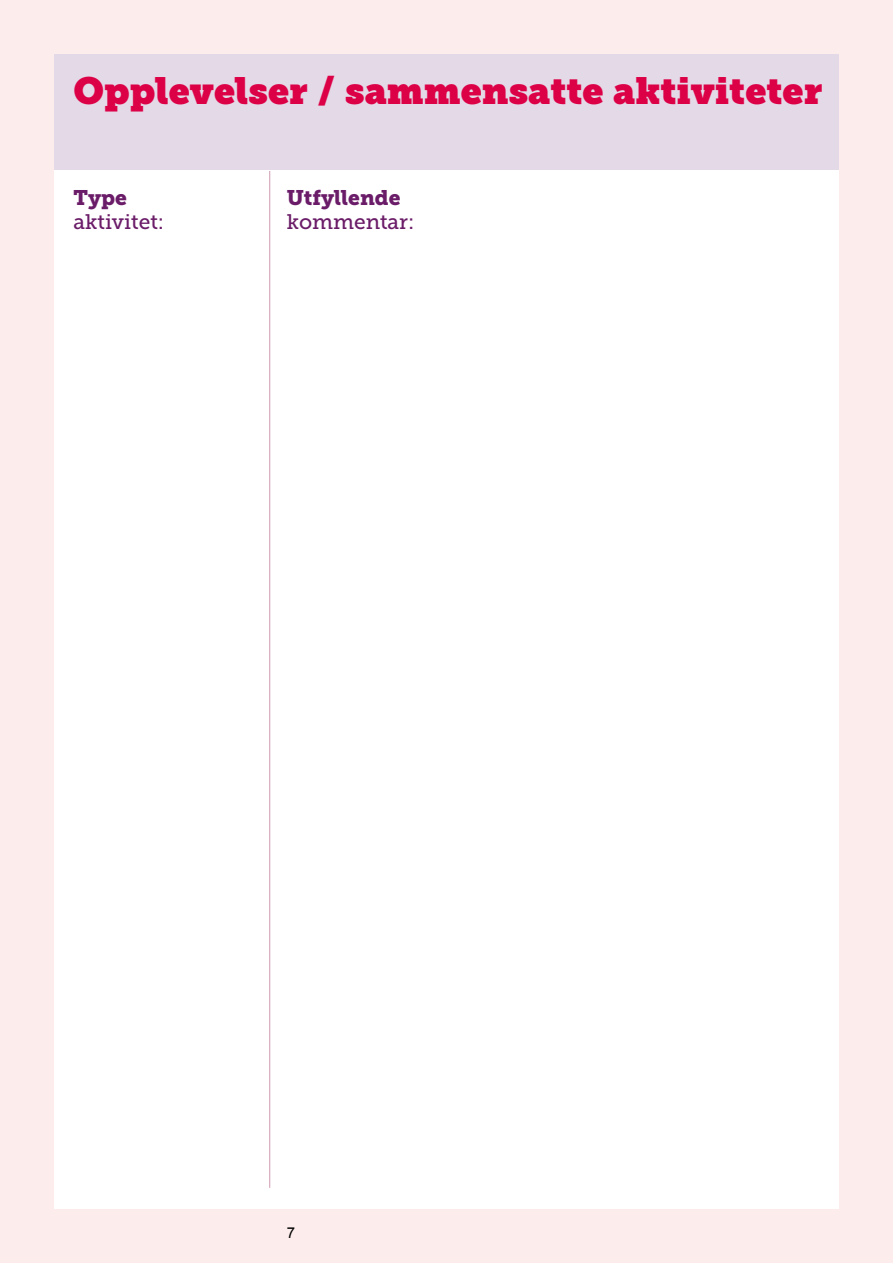
<style>
.page{position:relative;width:893px;height:1263px;background:#fcecec}
.page>*{position:absolute;margin:0;border:0;box-sizing:border-box;transform-origin:0 0}
.Headings{font:37.5px "Museo Slab";color:#dc0046}
.Sub-Subheadings{font:21px/24px "Museo Slab 900";color:#6b1c68}
.Sub-Subheadings-2{font:21px/24px "Museo Slab 500";color:#6b1c68}
.t1{font:15px "Arial";color:#000}
.s1{font-family:"Museo Slab 900"}
.s2{font-family:"Museo Slab 500"}
</style>
<div class="page">
<div style="left:54px;top:55px;width:785px;height:116px;background:#e4d9e7"></div>
<div style="left:54px;top:171px;width:785px;height:1038px;background:#fff"></div>
<hr style="left:269px;top:171px;width:1px;height:1017px;background:#cf99b0">
<p class="Headings" style="left:74px;top:68px;width:750px">Opplevelser / sammensatte aktiviteter</p>
<p class="Sub-Subheadings-2" style="left:74px;top:186px;width:92px"><span class="s1">Type </span>aktivitet:</p>
<p class="Sub-Subheadings" style="left:287px;top:186px;width:129px">Utfyllende <span class="s2">kommentar:</span></p>
<p class="t1" style="left:287px;top:1223px;width:10px">7</p>
</div>
